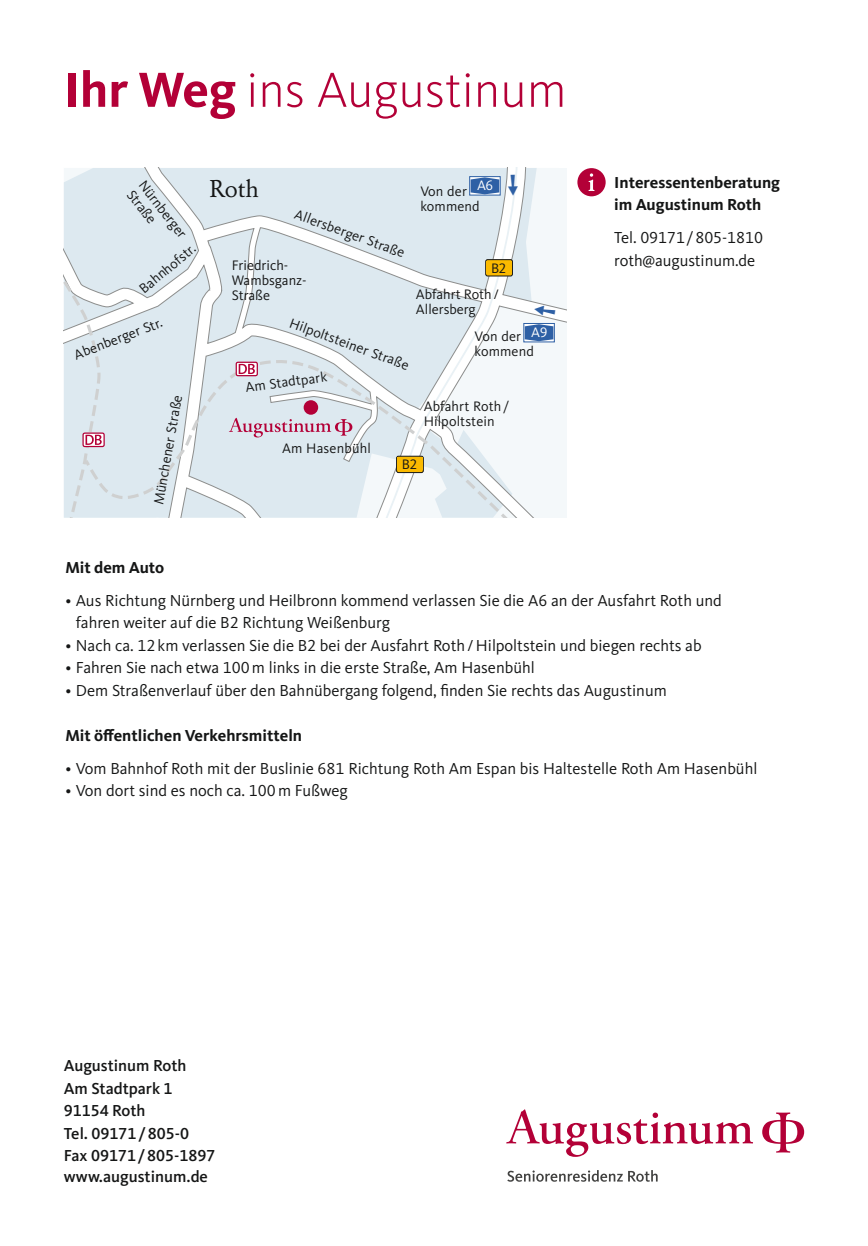
<style>
.page{position:relative;width:868px;height:1246px;background:#fff}
.page>*{position:absolute;margin:0;border:0;box-sizing:border-box;transform-origin:0 0}
.t1{font:300 51px "Kievit OT";color:#b30037}
.t2{font:24px "Garamond BSK";color:#151616}
.t3{font:16.5px/22.5px "Kievit OT";color:#151616}
.t4{font:500 16.5px "Kievit OT";color:#151616}
.t5{font:700 16.5px "Kievit OT";color:#151616}
.Karte_Strassen{font:14.25px "Kievit OT";color:#151616}
.t6{font:14.25px "Kievit OT";color:#fff}
.s1{font-weight:700}
</style>
<div class="page">
<div style="left:577px;top:168px;width:28px;height:28px;background:#b30037;border-radius:50%"></div>
<svg style="left:588px;top:173px;width:6px;height:18px"></svg>
<svg style="left:64px;top:168px;width:502px;height:350px"></svg>
<svg style="left:102px;top:360px;width:185px;height:158px;fill:#dde9f0"></svg>
<svg style="left:287px;top:168px;width:232px;height:350px;fill:#dde9f0"></svg>
<svg style="left:507px;top:1170px;width:115px;height:12px"></svg>
<svg style="left:628px;top:1170px;width:29px;height:12px"></svg>
<svg style="left:506px;top:1109px;width:247px;height:48px"></svg>
<svg style="left:762px;top:1112px;width:42px;height:40px"></svg>
<div style="left:303px;top:400px;width:15px;height:15px;background:#b30037;border-radius:50%"></div>
<svg style="left:236px;top:362px;width:21px;height:14px"></svg>
<div style="left:235px;top:362px;width:23px;height:14px;border:1px solid #b30037;border-radius:2px"></div>
<svg style="left:239px;top:364px;width:16px;height:10px"></svg>
<div style="left:83px;top:433px;width:21px;height:13px;background:#fff;border-radius:2px"></div>
<div style="left:82px;top:432px;width:23px;height:15px;border:1px solid #b30037;border-radius:2px"></div>
<svg style="left:64px;top:240px;width:38px;height:278px"></svg>
<div style="left:485px;top:259px;width:27px;height:17px;border:1px solid #151616;border-radius:2px"></div>
<div style="left:486px;top:261px;width:25px;height:13px;background:#fbba00"></div>
<div style="left:396px;top:456px;width:27px;height:17px;background:#fbba00;border-radius:2px"></div>
<div style="left:396px;top:456px;width:27px;height:17px;border:1px solid #151616;border-radius:2px"></div>
<div style="left:397px;top:457px;width:25px;height:13px;background:#fbba00"></div>
<svg style="left:469px;top:176px;width:1px;height:20px"></svg>
<svg style="left:523px;top:323px;width:31px;height:19px"></svg>
<svg style="left:229px;top:418px;width:123px;height:19px"></svg>
<svg style="left:524px;top:299px;width:33px;height:42px"></svg>
<svg style="left:470px;top:173px;width:54px;height:23px"></svg>
<p class="t1" style="left:64px;top:62px;width:504px"><span class="s1">Ihr Weg</span> ins Augustinum</p>
<p class="Karte_Strassen" style="left:148px;top:177px;width:70px;rotate:52deg">Nürnberger</p>
<p class="Karte_Strassen" style="left:136px;top:187px;width:40px;rotate:52deg">Straße</p>
<p class="Karte_Strassen" style="left:136px;top:284px;width:70px;rotate:-40deg">Bahnhofstr.</p>
<p class="Karte_Strassen" style="left:72px;top:348px;width:95px;rotate:-21deg">Abenberger Str.</p>
<p class="Karte_Strassen" style="left:150px;top:503px;width:113px;rotate:-80deg">Münchener Straße</p>
<p class="t2" style="left:209px;top:174px;width:51px">Roth</p>
<p class="Karte_Strassen" style="left:298px;top:206px;width:117px;rotate:20deg">Allersberger Straße</p>
<p class="t6" style="left:477px;top:177px;width:18px">A6</p>
<p class="Karte_Strassen" style="left:420px;top:183px;width:48px">Von der</p>
<p class="Karte_Strassen" style="left:420px;top:198px;width:61px">kommend</p>
<p class="Karte_Strassen" style="left:232px;top:257px;width:58px">Friedrich-</p>
<p class="Karte_Strassen" style="left:232px;top:272px;width:76px">Wambsganz-</p>
<p class="Karte_Strassen" style="left:232px;top:287px;width:40px">Straße</p>
<p class="Karte_Strassen" style="left:416px;top:287px;width:85px">Abfahrt Roth/</p>
<p class="Karte_Strassen" style="left:416px;top:302px;width:61px">Allersberg</p>
<p class="Karte_Strassen" style="left:491px;top:260px;width:17px">B2</p>
<p class="Karte_Strassen" style="left:293px;top:315px;width:127px;rotate:20deg">Hilpoltsteiner Straße</p>
<p class="t6" style="left:531px;top:324px;width:18px">A9</p>
<p class="Karte_Strassen" style="left:474px;top:329px;width:48px">Von der</p>
<p class="Karte_Strassen" style="left:474px;top:344px;width:61px">kommend</p>
<p class="Karte_Strassen" style="left:244px;top:380px;width:84px;rotate:-8deg">Am Stadtpark</p>
<p class="Karte_Strassen" style="left:282px;top:440px;width:90px">Am Hasenbühl</p>
<p class="Karte_Strassen" style="left:423px;top:398px;width:87px">Abfahrt Roth /</p>
<p class="Karte_Strassen" style="left:423px;top:413px;width:73px">Hilpoltstein</p>
<p class="Karte_Strassen" style="left:402px;top:456px;width:17px">B2</p>
<p class="t5" style="left:614px;top:173px;width:167px">Interessentenberatung</p>
<p class="t5" style="left:614px;top:195px;width:149px">im Augustinum Roth</p>
<p class="t3" style="left:614px;top:227px;width:150px">Tel. 09171/805-1810</p>
<p class="t3" style="left:614px;top:249px;width:142px">roth@augustinum.de</p>
<p class="t5" style="left:65px;top:557px;width:100px">Mit dem Auto</p>
<p class="t3" style="left:76px;top:589px;width:647px;text-indent:-10px">• Aus Richtung Nürnberg und Heilbronn kommend verlassen Sie die A6 an der Ausfahrt Roth und fahren weiter auf die B2 Richtung Weißenburg</p>
<p class="t3" style="left:65px;top:634px;width:637px">• Nach ca. 12km verlassen Sie die B2 bei der Ausfahrt Roth/Hilpoltstein und biegen rechts ab</p>
<p class="t3" style="left:65px;top:657px;width:470px">• Fahren Sie nach etwa 100m links in die erste Straße, Am Hasenbühl</p>
<p class="t3" style="left:65px;top:679px;width:602px">• Dem Straßenverlauf über den Bahnübergang folgend, finden Sie rechts das Augustinum</p>
<p class="t5" style="left:65px;top:725px;width:238px">Mit öffentlichen Verkehrsmitteln</p>
<p class="t3" style="left:65px;top:757px;width:693px">• Vom Bahnhof Roth mit der Buslinie 681 Richtung Roth Am Espan bis Haltestelle Roth Am Hasenbühl</p>
<p class="t3" style="left:65px;top:780px;width:284px">• Von dort sind es noch ca. 100m Fußweg</p>
<p class="t4" style="left:64px;top:1056px;width:124px">Augustinum Roth</p>
<p class="t4" style="left:64px;top:1079px;width:110px">Am Stadtpark 1</p>
<p class="t4" style="left:64px;top:1101px;width:83px">91154 Roth</p>
<p class="t4" style="left:64px;top:1124px;width:127px">Tel. 09171/805-0</p>
<p class="t4" style="left:64px;top:1146px;width:153px">Fax 09171/805-1897</p>
<p class="t4" style="left:64px;top:1167px;width:146px">www.augustinum.de</p>
</div>
